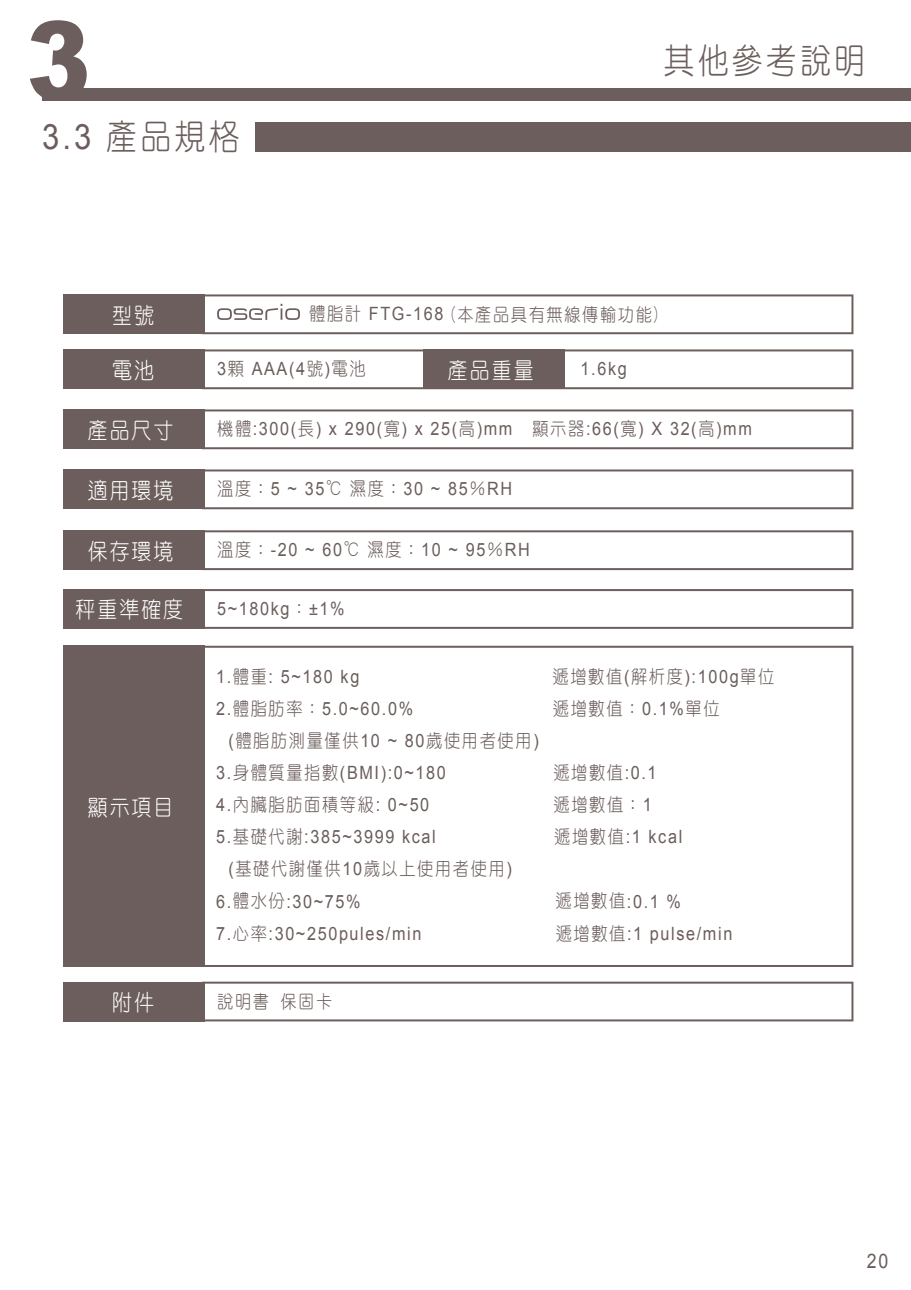
<style>
.page{position:relative;width:911px;height:1290px;background:#fff}
.page>*{position:absolute;margin:0;border:0;box-sizing:border-box;transform-origin:0 0}
.t1{font:35px "DF Yuan Lt HK BF";letter-spacing:.1em;color:#6b5e5c;scale:.89 1}
.t2{font:22.5px "DF Yuan Lt HK BF";letter-spacing:.1em;color:#fff;scale:.89 1}
.t3{font:20px "Arial";color:#6b5e5c;scale:.89 1}
.t4{font:18.25px "Arial";letter-spacing:.1em;color:#6b5e5c;scale:.89 1}
.t5{font:18.25px "DF Yuan Lt HK BF";letter-spacing:.1em;color:#6b5e5c;scale:.89 1}
.s1{font-family:"Arial"}
.s2{font-family:"DF Yuan Lt HK BF"}
</style>
<div class="page">
<div style="left:63px;top:294px;width:142px;height:40px;background:#6b5e5c"></div>
<div style="left:63px;top:349px;width:142px;height:40px;background:#6b5e5c"></div>
<svg style="left:205px;top:294px;width:648px;height:40px"></svg>
<svg style="left:205px;top:349px;width:648px;height:40px"></svg>
<div style="left:63px;top:409px;width:142px;height:40px;background:#6b5e5c"></div>
<svg style="left:205px;top:409px;width:648px;height:40px"></svg>
<div style="left:63px;top:469px;width:142px;height:40px;background:#6b5e5c"></div>
<svg style="left:205px;top:469px;width:648px;height:40px"></svg>
<div style="left:63px;top:530px;width:142px;height:40px;background:#6b5e5c"></div>
<svg style="left:205px;top:530px;width:648px;height:40px"></svg>
<div style="left:63px;top:589px;width:142px;height:40px;background:#6b5e5c"></div>
<svg style="left:205px;top:589px;width:648px;height:40px"></svg>
<div style="left:63px;top:646px;width:142px;height:321px;background:#6b5e5c"></div>
<svg style="left:205px;top:646px;width:648px;height:321px"></svg>
<div style="left:63px;top:981px;width:142px;height:40px;background:#6b5e5c"></div>
<svg style="left:202px;top:981px;width:651px;height:40px"></svg>
<svg style="left:30px;top:20px;width:57px;height:77px"></svg>
<div style="left:42px;top:89px;width:869px;height:12px;background:#6b5e5c"></div>
<div style="left:255px;top:123px;width:656px;height:29px;background:#6b5e5c"></div>
<h1 class="t1" style="left:42px;top:119px;width:223px"><span class="s1">3.3</span> 產品規格</h1>
<h1 class="t1" style="left:663px;top:43px;width:228px">其他參考說明</h1>
<p class="t2" style="left:112px;top:304px;width:49px">型號</p>
<p class="t2" style="left:112px;top:359px;width:49px">電池</p>
<p class="t2" style="left:448px;top:359px;width:98px">產品重量</p>
<p class="t5" style="left:309px;top:306px;width:397px">體脂計 <span class="s1">FTG-168</span> (本產品具有無線傳輸功能)</p>
<p class="t4" style="left:217px;top:357px;width:168px">3<span class="s2">顆</span> AAA(4<span class="s2">號</span>)<span class="s2">電池</span></p>
<p class="t4" style="left:580px;top:356px;width:53px">1.6kg</p>
<p class="t2" style="left:88px;top:419px;width:98px">產品尺寸</p>
<p class="t4" style="left:217px;top:417px;width:602px"><span class="s2">機體</span>:300(<span class="s2">長</span>) x 290(<span class="s2">寬</span>) x 25(<span class="s2">高</span>)mm <span class="s2">顯示器</span>:66(<span class="s2">寬</span>) X 32(<span class="s2">高</span>)mm</p>
<p class="t2" style="left:88px;top:479px;width:98px">適用環境</p>
<p class="t4" style="left:217px;top:477px;width:333px"><span class="s2">溫度：</span>5 ~ 35<span class="s2">℃ 濕度：</span>30 ~ 85<span class="s2">％</span>RH</p>
<p class="t2" style="left:88px;top:540px;width:98px">保存環境</p>
<p class="t4" style="left:217px;top:538px;width:353px"><span class="s2">溫度：</span>-20 ~ 60<span class="s2">℃ 濕度：</span>10 ~ 95<span class="s2">％</span>RH</p>
<p class="t2" style="left:76px;top:598px;width:122px">秤重準確度</p>
<p class="t4" style="left:217px;top:597px;width:145px">5~180kg<span class="s2">：</span>±1%</p>
<p class="t2" style="left:88px;top:796px;width:98px">顯示項目</p>
<p class="t4" style="left:216px;top:665px;width:162px">1.<span class="s2">體重</span>: 5~180 kg</p>
<p class="t5" style="left:552px;top:667px;width:251px">遞增數值<span class="s1">(</span>解析度<span class="s1">):100g</span>單位</p>
<p class="t4" style="left:216px;top:697px;width:223px">2.<span class="s2">體脂肪率：</span>5.0~60.0%</p>
<p class="t5" style="left:553px;top:699px;width:189px">遞增數值：<span class="s1">0.1%</span>單位</p>
<p class="t5" style="left:228px;top:732px;width:350px"><span class="s1">(</span>體脂肪測量僅供<span class="s1">10 ~ 80</span>歲使用者使用<span class="s1">)</span></p>
<p class="t4" style="left:216px;top:761px;width:260px">3.<span class="s2">身體質量指數</span>(BMI):0~180</p>
<p class="t5" style="left:553px;top:764px;width:118px">遞增數值<span class="s1">:0.1</span></p>
<p class="t5" style="left:216px;top:796px;width:241px"><span class="s1">4.</span>內臟脂肪面積等級<span class="s1">: 0~50</span></p>
<p class="t5" style="left:553px;top:796px;width:112px">遞增數值：<span class="s1">1</span></p>
<p class="t4" style="left:216px;top:825px;width:248px">5.<span class="s2">基礎代謝</span>:385~3999 kcal</p>
<p class="t4" style="left:554px;top:825px;width:145px"><span class="s2">遞增數值</span>:1 kcal</p>
<p class="t5" style="left:228px;top:860px;width:320px"><span class="s1">(</span>基礎代謝僅供<span class="s1">10</span>歲以上使用者使用<span class="s1">)</span></p>
<p class="t4" style="left:216px;top:889px;width:164px">6.<span class="s2">體水份</span>:30~75%</p>
<p class="t4" style="left:555px;top:889px;width:142px"><span class="s2">遞增數值</span>:0.1 %</p>
<p class="t4" style="left:216px;top:921px;width:232px">7.<span class="s2">心率</span>:30~250pules/min</p>
<p class="t4" style="left:555px;top:921px;width:200px"><span class="s2">遞增數值</span>:1 pulse/min</p>
<p class="t2" style="left:112px;top:991px;width:49px">附件</p>
<p class="t5" style="left:217px;top:992px;width:131px">說明書 保固卡</p>
<p class="t3" style="left:867px;top:1247px;width:26px">20</p>
</div>
